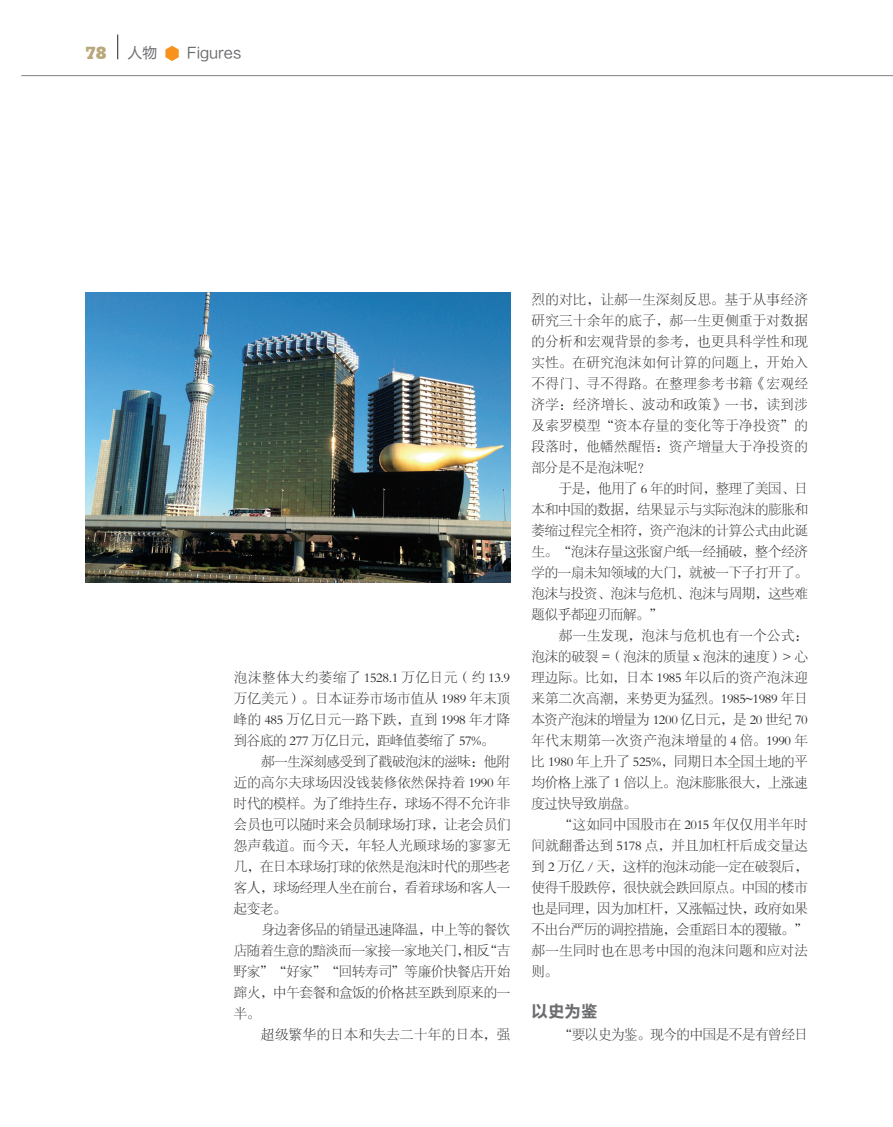
<style>
.page{position:relative;width:893px;height:1127px;background:#fff}
.page>*{position:absolute;margin:0;border:0;box-sizing:border-box;transform-origin:0 0}
.t1{font:800 16.95px "Stymie BT";color:#b8a779}
.小标题段前后{font:16.5px "FZLTCHJW GB1 0";color:#6c6d70}
.t2{font:15px "FZLTHJW GB1 0";color:#6c6d70}
.正文{font:13.5px/21px "FZSYJW GB1 0";letter-spacing:-.025em;color:#231f20;text-align:justify}
.正文-2{font:13.5px "FZSYJW GB1 0";letter-spacing:.03em;color:#231f20}
</style>
<div class="page">
<svg style="left:117px;top:35px;width:1px;height:24px"></svg>
<hr style="left:21px;top:75px;width:872px;height:1px;background:#808285">
<svg style="left:165px;top:46px;width:14px;height:15px"></svg>
<img style="left:85px;top:292px;width:425px;height:291px">
<p class="t1" style="left:85px;top:43px;width:23px">78</p>
<p class="t2" style="left:128px;top:45px;width:31px">人物</p>
<p class="t2" style="left:187px;top:45px;width:56px">Figures</p>
<p class="正文" style="left:234px;top:667px;width:278px">泡沫整体大约萎缩了 1528.1 万亿日元（约 13.9万亿美元）。日本证券市场市值从 1989 年末顶峰的 485 万亿日元一路下跌，直到 1998 年才降到谷底的 277 万亿日元，距峰值萎缩了 57%。</p>
<p class="正文" style="left:234px;top:751px;width:278px;text-indent:27px">郝一生深刻感受到了戳破泡沫的滋味：他附近的高尔夫球场因没钱装修依然保持着 1990 年时代的模样。为了维持生存，球场不得不允许非会员也可以随时来会员制球场打球，让老会员们怨声载道。而今天，年轻人光顾球场的寥寥无几，在日本球场打球的依然是泡沫时代的那些老客人，球场经理人坐在前台，看着球场和客人一起变老。</p>
<p class="正文" style="left:234px;top:919px;width:278px;text-indent:27px">身边奢侈品的销量迅速降温，中上等的餐饮店随着生意的黯淡而一家接一家地关门，相反“吉野家”“好家”“回转寿司”等廉价快餐店开始蹿火，中午套餐和盒饭的价格甚至跌到原来的一半。</p>
<p class="正文-2" style="left:261px;top:1027px;width:251px">超级繁华的日本和失去二十年的日本，强</p>
<p class="正文" style="left:531px;top:289px;width:278px">烈的对比，让郝一生深刻反思。基于从事经济研究三十余年的底子，郝一生更侧重于对数据的分析和宏观背景的参考，也更具科学性和现实性。在研究泡沫如何计算的问题上，开始入不得门、寻不得路。在整理参考书籍《宏观经济学：经济增长、波动和政策》一书，读到涉及索罗模型“资本存量的变化等于净投资”的段落时，他幡然醒悟：资产增量大于净投资的部分是不是泡沫呢？</p>
<p class="正文" style="left:531px;top:478px;width:278px;text-indent:27px">于是，他用了 6 年的时间，整理了美国、日本和中国的数据，结果显示与实际泡沫的膨胀和萎缩过程完全相符，资产泡沫的计算公式由此诞生。“泡沫存量这张窗户纸一经捅破，整个经济学的一扇未知领域的大门，就被一下子打开了。泡沫与投资、泡沫与危机、泡沫与周期，这些难题似乎都迎刃而解。”</p>
<p class="正文" style="left:531px;top:625px;width:278px;text-indent:27px">郝一生发现，泡沫与危机也有一个公式：泡沫的破裂 =（泡沫的质量 x 泡沫的速度）&gt; 心理边际。比如，日本 1985 年以后的资产泡沫迎来第二次高潮，来势更为猛烈。1985~1989 年日本资产泡沫的增量为 1200 亿日元，是 20 世纪 70年代末期第一次资产泡沫增量的 4 倍。1990 年比 1980 年上升了 525%，同期日本全国土地的平均价格上涨了 1 倍以上。泡沫膨胀很大，上涨速度过快导致崩盘。</p>
<p class="正文" style="left:531px;top:814px;width:278px;text-indent:27px">“这如同中国股市在 2015 年仅仅用半年时间就翻番达到 5178 点，并且加杠杆后成交量达到 2 万亿 / 天，这样的泡沫动能一定在破裂后，使得千股跌停，很快就会跌回原点。中国的楼市也是同理，因为加杠杆，又涨幅过快，政府如果不出台严厉的调控措施，会重蹈日本的覆辙。”郝一生同时也在思考中国的泡沫问题和应对法则。</p>
<p class="小标题段前后" style="left:531px;top:1002px;width:67px">以史为鉴</p>
<p class="正文" style="left:559px;top:1024px;width:251px">“要以史为鉴。现今的中国是不是有曾经日</p>
</div>
